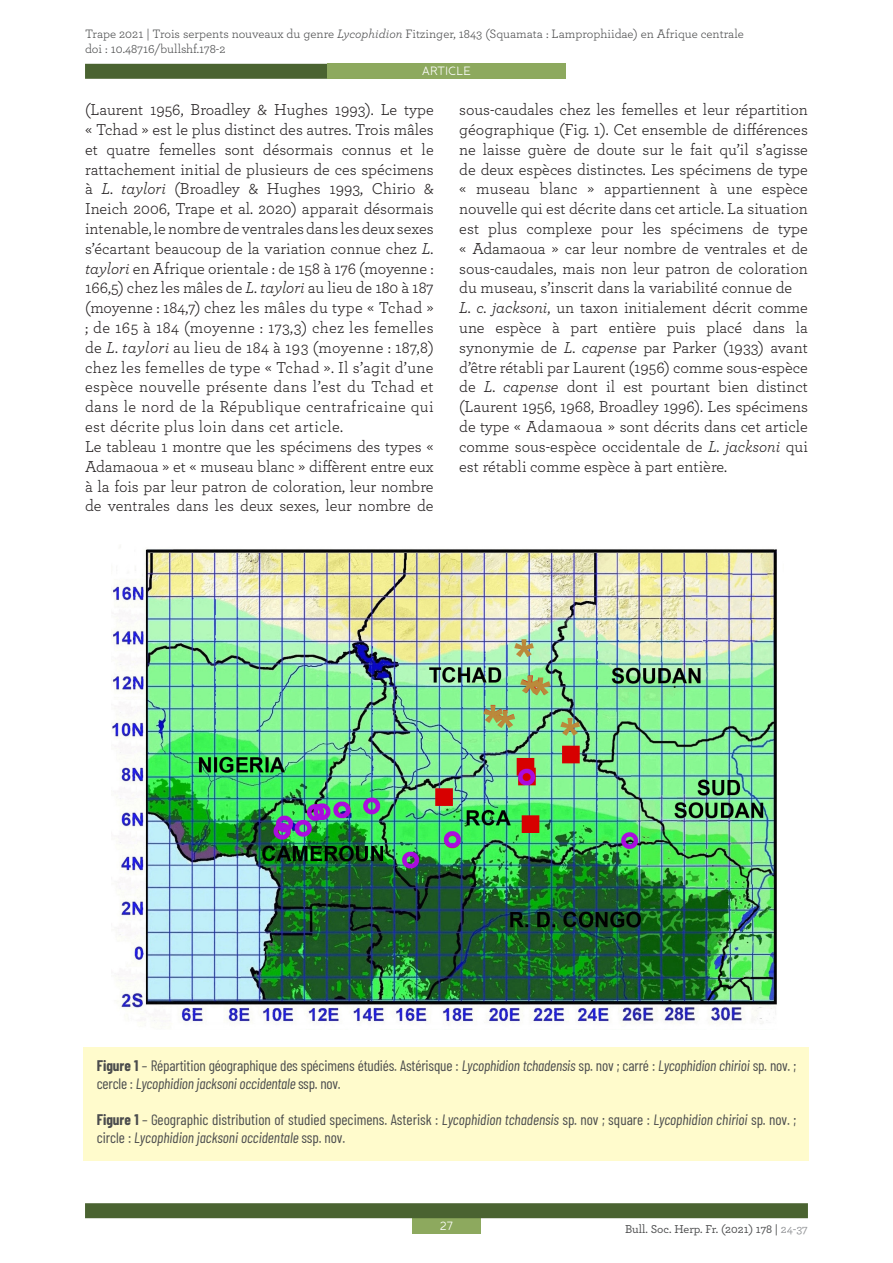
<style>
.page{position:relative;width:893px;height:1263px;background:#fff}
.page>*{position:absolute;margin:0;border:0;box-sizing:border-box;transform-origin:0 0}
.Article_-_Texte{font:16.5px/19.8px "Archer";color:#231f20;text-align:justify}
.Légende_-_fr{font:15px/18px "Barlow Condensed";letter-spacing:-.01em;color:#4b4c4d}
.t1{font:12.75px/15px "Archer";color:#4b4c4d}
.t2{font:500 12px "Archer";color:#4b4c4d}
.t3{font:12px "Banda";letter-spacing:-.015em;color:#fff}
.s1{font-style:italic}
.s2{font-weight:700}
.s3{color:#939598}
</style>
<div class="page">
<div style="left:412px;top:1218px;width:68px;height:15px;background:#8da95e"></div>
<div style="left:85px;top:1203px;width:723px;height:15px;background:#4a6331"></div>
<div style="left:85px;top:64px;width:457px;height:15px;background:#4a6331"></div>
<div style="left:327px;top:64px;width:239px;height:15px;background:#8da95e"></div>
<div style="left:84px;top:1047px;width:725px;height:114px;background:#fffbcc"></div>
<img style="left:111px;top:549px;width:666px;height:475px">
<p class="t1" style="left:85px;top:26px;width:660px">Trape 2021 | Trois serpents nouveaux du genre <span class="s1">Lycophidion</span> Fitzinger, 1843 (Squamata : Lamprophiidae) en Afrique centrale doi : 10.48716/bullshf.178-2</p>
<p class="t3" style="left:422px;top:64px;width:51px">ARTICLE</p>
<p class="Article_-_Texte" style="left:85px;top:99px;width:350px">(Laurent 1956, Broadley &amp; Hughes 1993). Le type « Tchad » est le plus distinct des autres. Trois mâles et quatre femelles sont désormais connus et le rattachement initial de plusieurs de ces spécimens à <span class="s1">L. taylori</span> (Broadley &amp; Hughes 1993, Chirio &amp; Ineich 2006, Trape et al. 2020) apparait désormais intenable, le nombre de ventrales dans les deux sexes s’écartant beaucoup de la variation connue chez <span class="s1">L. taylori</span> en Afrique orientale : de 158 à 176 (moyenne :<br>166,5) chez les mâles de <span class="s1">L. taylori</span> au lieu de 180 à 187 (moyenne : 184,7) chez les mâles du type « Tchad » ; de 165 à 184 (moyenne : 173,3) chez les femelles de <span class="s1">L. taylori</span> au lieu de 184 à 193 (moyenne : 187,8) chez les femelles de type « Tchad ». Il s’agit d’une espèce nouvelle présente dans l’est du Tchad et dans le nord de la République centrafricaine qui est décrite plus loin dans cet article.</p>
<p class="Article_-_Texte" style="left:85px;top:436px;width:350px">Le tableau 1 montre que les spécimens des types « Adamaoua » et « museau blanc » diffèrent entre eux à la fois par leur patron de coloration, leur nombre de ventrales dans les deux sexes, leur nombre de</p>
<p class="Article_-_Texte" style="left:459px;top:99px;width:350px">sous-caudales chez les femelles et leur répartition géographique (Fig. 1). Cet ensemble de différences ne laisse guère de doute sur le fait qu’il s’agisse de deux espèces distinctes. Les spécimens de type « museau blanc » appartiennent à une espèce nouvelle qui est décrite dans cet article. La situation est plus complexe pour les spécimens de type « Adamaoua » car leur nombre de ventrales et de sous-caudales, mais non leur patron de coloration du museau, s’inscrit dans la variabilité connue de</p>
<p class="Article_-_Texte" style="left:459px;top:297px;width:350px"><span class="s1">L. c. jacksoni</span>, un taxon initialement décrit comme une espèce à part entière puis placé dans la synonymie de <span class="s1">L. capense</span> par Parker (1933) avant d’être rétabli par Laurent (1956) comme sous-espèce de <span class="s1">L. capense</span> dont il est pourtant bien distinct (Laurent 1956, 1968, Broadley 1996). Les spécimens de type « Adamaoua » sont décrits dans cet article comme sous-espèce occidentale de <span class="s1">L. jacksoni</span> qui est rétabli comme espèce à part entière.</p>
<p class="Légende_-_fr" style="left:97px;top:1055px;width:701px"><span class="s2">Figure 1</span> – Répartition géographique des spécimens étudiés. Astérisque : <span class="s1">Lycophidion tchadensis</span> sp. nov ; carré : <span class="s1">Lycophidion chirioi</span> sp. nov. ; cercle : <span class="s1">Lycophidion jacksoni occidentale</span> ssp. nov.</p>
<p class="Légende_-_fr" style="left:97px;top:1109px;width:701px"><span class="s2">Figure 1</span> – Geographic distribution of studied specimens. Asterisk : <span class="s1">Lycophidion tchadensis</span> sp. nov ; square : <span class="s1">Lycophidion chirioi</span> sp. nov. ; circle : <span class="s1">Lycophidion jacksoni occidentale</span> ssp. nov.</p>
<p class="t3" style="left:440px;top:1218px;width:14px">27</p>
<p class="t2" style="left:625px;top:1220px;width:184px">Bull. Soc. Herp. Fr. (2021) 178 | <span class="s3">24-37</span></p>
</div>
